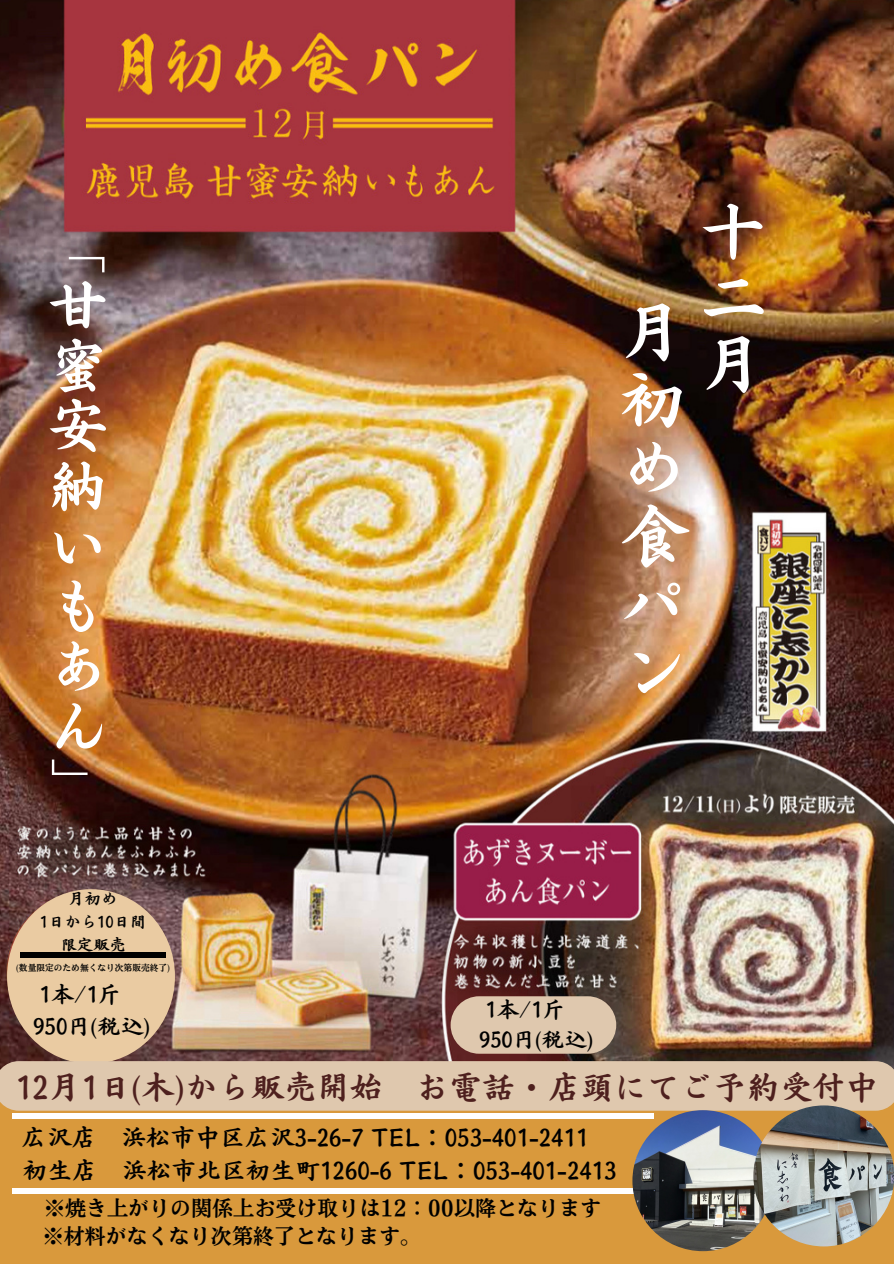
<style>
.page{position:relative;width:894px;height:1264px;background:#fff}
.page>*{position:absolute;margin:0;border:0;box-sizing:border-box;transform-origin:0 0}
.t1{font:67.8px/67.8px "S Motoya Sinkai Std W5";color:#fff}
.t2{font:66.45px/66.6px "S Motoya Sinkai Std W5";color:#fff;text-align:justify}
.t3{font:60.3px/60.3px "S Motoya Sinkai Std W5";color:#fff}
.t4{font:33px "S Motoya Sinkai Std W5";color:#4e201e}
.t5{font:24.75px/33.8px "S Motoya Sinkai Std W5";color:#000}
.t6{font:22.95px/31.8px "S Motoya Sinkai Std W5";color:#000}
.t7{font:22.35px/30.5px "S Motoya Sinkai Std W5";color:#000}
.t8{font:21px "Nud Motoya Mincho Std W6";color:#000}
.t9{font:16.35px/23px "S Motoya Sinkai Std W5";color:#000;text-align:center}
.t10{font:8.7px "Nud Motoya Mincho Std W6";color:#000}
</style>
<div class="page">
<div style="left:0;top:0;width:893px;height:1263px;background:#d9993c"></div>
<img style="left:0;top:0;width:893px;height:1061px">
<div style="left:7px;top:889px;width:168px;height:174px;background:#eacba2;border-radius:50%"></div>
<div style="left:0;top:1061px;width:893px;height:49px;background:#dfc8ae"></div>
<div style="left:12px;top:1113px;width:641px;height:6px;background:#fff"></div>
<div style="left:12px;top:1188px;width:624px;height:6px;background:#fff"></div>
<img style="left:632px;top:1110px;width:141px;height:141px;border-radius:50%">
<img style="left:753px;top:1105px;width:140px;height:141px;border-radius:50%">
<div style="left:21px;top:951px;width:145px;height:6px;background:#000"></div>
<div style="left:450px;top:996px;width:166px;height:57px;background:#dfc8ae;border-radius:29px"></div>
<h3 class="t3" style="left:48px;top:214px;width:62px">「甘蜜安納いもあん」</h3>
<p class="t9" style="left:40px;top:887px;width:108px">月初め<br>1日から10日間限定販売</p>
<p class="t10" style="left:16px;top:963px;width:155px">(数量限定のため無くなり次第販売終了)</p>
<p class="t6" style="left:33px;top:978px;width:118px">1本/1斤<br>950円(税込)</p>
<h1 class="t1" style="left:619px;top:298px;width:69px">月初め食パン</h1>
<h2 class="t2" style="left:700px;top:198px;width:62px">十二月</h2>
<p class="t7" style="left:479px;top:993px;width:115px">1本/1斤<br>950円(税込)</p>
<h3 class="t4" style="left:16px;top:1070px;width:864px">12月 1日 (木)から販売開始 お電話・店頭にてご予約受付中</h3>
<p class="t5" style="left:22px;top:1120px;width:596px">広沢店 浜松市中区広沢3-26-7 TEL：053-401-2411初生店 浜松市北区初生町1260-6 TEL：053-401-2413</p>
<p class="t8" style="left:44px;top:1197px;width:558px">※焼き上がりの関係上お受け取りは12：00以降となります</p>
<p class="t8" style="left:43px;top:1225px;width:380px">※材料がなくなり次第終了となります。</p>
</div>
